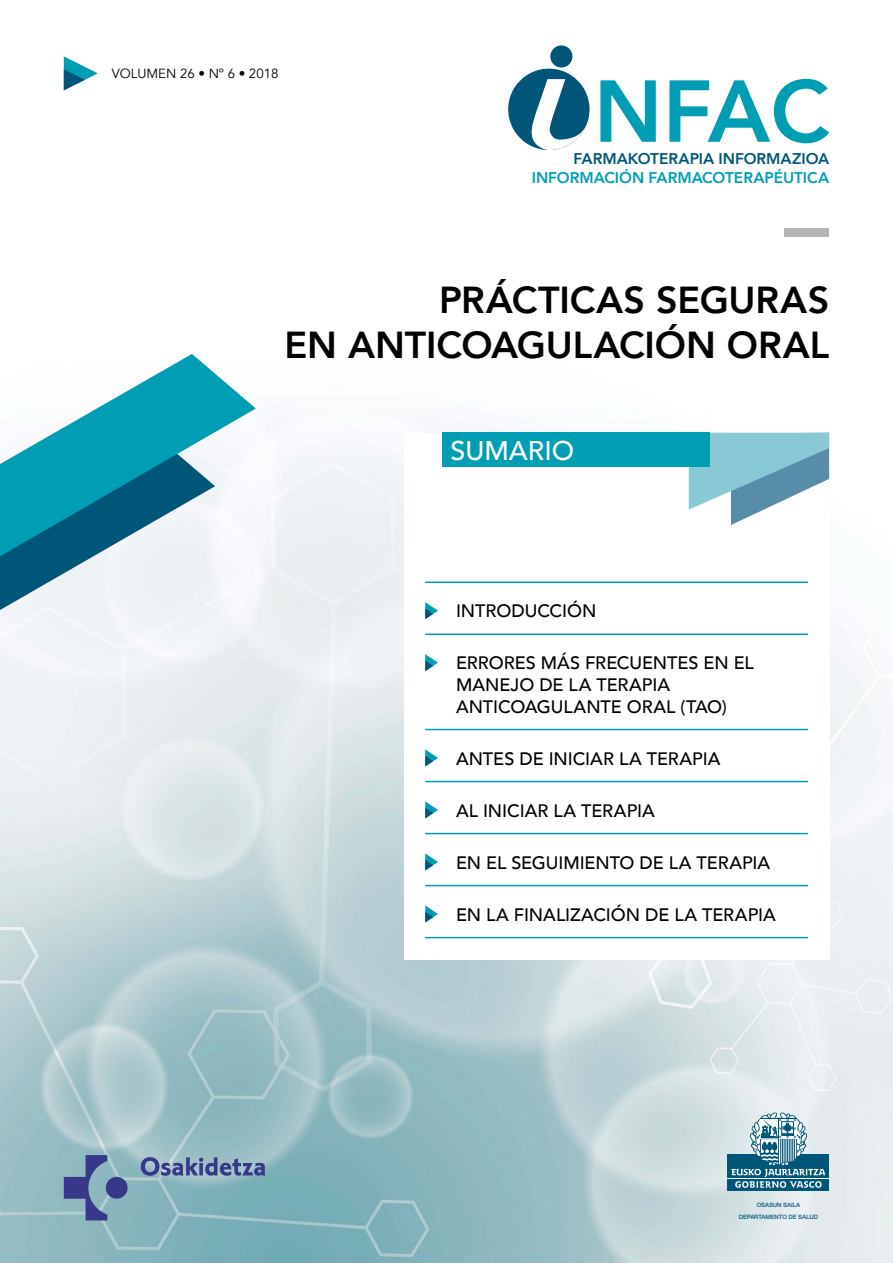
<style>
.page{position:relative;width:893px;height:1263px;background:#fff}
.page>*{position:absolute;margin:0;border:0;box-sizing:border-box;transform-origin:0 0}
.t1{font:800 37.5px/45px "Avenir";letter-spacing:-.005em;color:#000;text-align:right}
.t2{font:500 27px "Avenir";color:#fff}
.t3{font:500 18px/21.6px "Avenir";letter-spacing:-.005em;color:#000}
.t4{font:800 15.45px "Avenir";letter-spacing:-.005em;color:#009eb5}
.t5{font:800 15.45px "Avenir";letter-spacing:-.005em;color:#005679}
.t6{font:13.2px "Avenir";color:#000}
.t7{font:500 6px/12px "Helvetica Neue";color:#005679;text-align:center}
</style>
<div class="page">
<img style="left:0;top:45px;width:893px;height:1218px">
<svg style="left:64px;top:56px;width:34px;height:34px"></svg>
<div style="left:784px;top:229px;width:45px;height:8px;background:#b5b5b5"></div>
<div style="left:508px;top:69px;width:82px;height:81px;background:#005679;border-radius:50%"></div>
<svg style="left:530px;top:79px;width:60px;height:71px"></svg>
<div style="left:550px;top:45px;width:22px;height:22px;background:#005679;border-radius:50%"></div>
<svg style="left:600px;top:80px;width:56px;height:62px"></svg>
<svg style="left:669px;top:79px;width:160px;height:64px"></svg>
<svg style="left:64px;top:1155px;width:43px;height:65px;background:#6b83a9"></svg>
<div style="left:106px;top:1177px;width:22px;height:22px;background:#373889;border-radius:50%"></div>
<svg style="left:141px;top:1157px;width:125px;height:19px;background:#7284ac"></svg>
<div style="left:728px;top:1154px;width:101px;height:37px;background:#005679"></div>
<hr style="left:728px;top:1178px;width:101px;height:1px;background:#fff">
<svg style="left:731px;top:1112px;width:94px;height:76px"></svg>
<div style="left:404px;top:433px;width:425px;height:527px;background:#fff"></div>
<hr style="left:425px;top:581px;width:383px;height:2px;background:#009eb5">
<hr style="left:425px;top:633px;width:383px;height:2px;background:#009eb5">
<hr style="left:425px;top:885px;width:383px;height:1px;background:#009eb5">
<hr style="left:425px;top:937px;width:383px;height:1px;background:#009eb5">
<hr style="left:425px;top:729px;width:383px;height:1px;background:#009eb5">
<hr style="left:425px;top:781px;width:383px;height:1px;background:#009eb5">
<hr style="left:425px;top:833px;width:383px;height:1px;background:#009eb5">
<svg style="left:425px;top:602px;width:13px;height:17px"></svg>
<svg style="left:425px;top:654px;width:13px;height:17px"></svg>
<svg style="left:425px;top:749px;width:13px;height:17px"></svg>
<svg style="left:425px;top:801px;width:13px;height:17px"></svg>
<svg style="left:425px;top:853px;width:13px;height:17px"></svg>
<svg style="left:425px;top:905px;width:13px;height:17px"></svg>
<svg style="left:0;top:556px;width:215px;height:54px;background:#b9d0da"></svg>
<svg style="left:0;top:354px;width:256px;height:202px"></svg>
<svg style="left:689px;top:433px;width:140px;height:92px"></svg>
<div style="left:442px;top:433px;width:268px;height:34px;background:#009eb5"></div>
<p class="t6" style="left:112px;top:66px;width:168px">VOLUMEN 26 • Nº 6 • 2018</p>
<p class="t5" style="left:574px;top:147px;width:257px">FARMAKOTERAPIA INFORMAZIOA</p>
<p class="t4" style="left:532px;top:165px;width:299px">INFORMACIÓN FARMACOTERAPÉUTICA</p>
<p class="t1" style="left:284px;top:277px;width:546px">PRÁCTICAS SEGURAS<br>EN ANTICOAGULACIÓN ORAL</p>
<p class="t2" style="left:451px;top:427px;width:125px">SUMARIO</p>
<p class="t3" style="left:456px;top:599px;width:142px">INTRODUCCIÓN</p>
<p class="t3" style="left:456px;top:651px;width:299px">ERRORES MÁS FRECUENTES EN EL<br>MANEJO DE LA TERAPIA<br>ANTICOAGULANTE ORAL (TAO)</p>
<p class="t3" style="left:456px;top:746px;width:266px">ANTES DE INICIAR LA TERAPIA</p>
<p class="t3" style="left:456px;top:798px;width:200px">AL INICIAR LA TERAPIA</p>
<p class="t3" style="left:456px;top:850px;width:316px">EN EL SEGUIMIENTO DE LA TERAPIA</p>
<p class="t3" style="left:456px;top:902px;width:321px">EN LA FINALIZACIÓN DE LA TERAPIA</p>
<p class="t7" style="left:739px;top:1198px;width:81px">OSASUN SAILA<br>DEPARTAMENTO DE SALUD</p>
</div>
